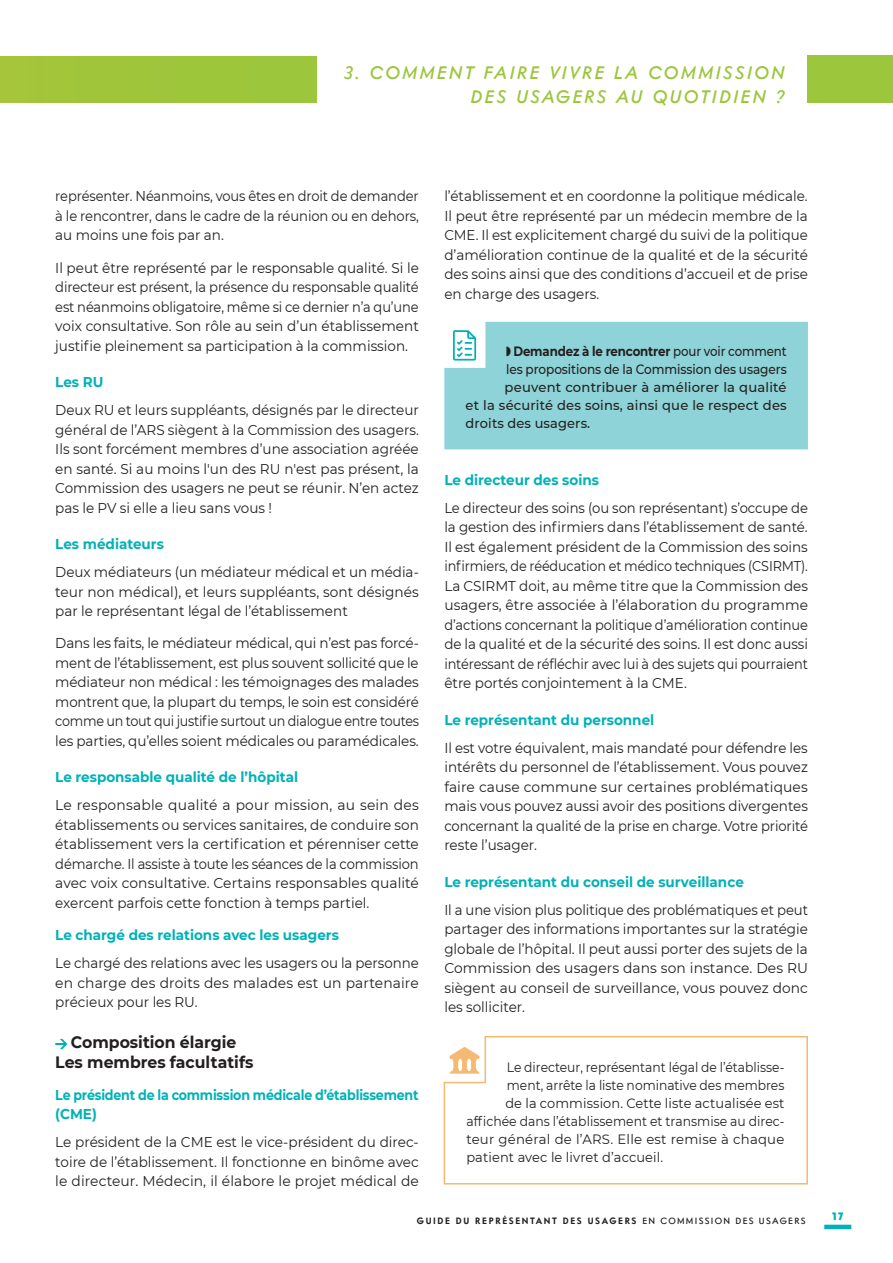
<style>
.page{position:relative;width:893px;height:1263px;background:#fff}
.page>*{position:absolute;margin:0;border:0;box-sizing:border-box;transform-origin:0 0}
.t1{font:18px/23.4px "Intervogue Soft Med Oblq";letter-spacing:.125em;color:#9cc63c;text-align:right}
.t2{font:700 16.5px/19.5px "Montserrat";color:#231f20;text-align:center;scale:.95 1}
.t3{font:14.25px/19.5px "Montserrat";color:#231f20;text-align:justify;scale:.95 1}
.t4{font:14.25px/19.5px "Montserrat";color:#231f20;text-align:justify;scale:.93 1}
.t5{font:14.25px/19.5px "Montserrat";color:#231f20;text-align:justify;scale:.94 1}
.t6{font:14.25px/19.5px "Montserrat";color:#231f20;text-align:justify}
.t7{font:700 14.25px "Montserrat";color:#00b2b7;scale:.95 1}
.t8{font:14.25px/19.5px "Montserrat";color:#231f20;text-align:justify;scale:.91 1}
.t9{font:700 14.25px/19.5px "Montserrat";color:#00b2b7;scale:.89 1}
.t10{font:13.5px "Montserrat";color:#231f20;scale:.91 1}
.t11{font:500 13.5px "Montserrat";letter-spacing:.01em;color:#231f20}
.t12{font:13.5px "Montserrat";color:#231f20;scale:.96 1}
.t13{font:13.5px "Montserrat";color:#231f20;scale:.92 1}
.t14{font:500 13.5px "Montserrat";letter-spacing:.01em;color:#231f20;scale:.89 1}
.t15{font:13.5px "Montserrat";color:#231f20}
.t16{font:700 13.5px "Montserrat";letter-spacing:-.01em;color:#231f20;scale:.87 1}
.t17{font:500 13.5px "Montserrat";letter-spacing:.01em;color:#231f20;scale:.96 1}
.t18{font:900 10.5px "Intervogue Soft";color:#00b2b7}
.t19{font:700 9px "Intervogue Soft";letter-spacing:.18em;color:#231f20}
.s1{font-weight:500}
</style>
<div class="page">
<hr style="left:824px;top:1225px;width:27px;height:4px;background:#00b2b7">
<div style="left:807px;top:55px;width:86px;height:48px;background:#9cc63c"></div>
<div style="left:1px;top:56px;width:315px;height:46px;background:#9ec63b"></div>
<svg style="left:55px;top:1039px;width:12px;height:10px"></svg>
<div style="left:444px;top:322px;width:364px;height:127px;background:#8ed3d7"></div>
<svg style="left:453px;top:330px;width:23px;height:31px"></svg>
<svg style="left:443px;top:1036px;width:365px;height:149px"></svg>
<svg style="left:450px;top:1047px;width:29px;height:26px"></svg>
<p class="t1" style="left:344px;top:61px;width:442px">3. COMMENT FAIRE VIVRE LA COMMISSION<br>DES USAGERS AU QUOTIDIEN ?</p>
<p class="t8" style="left:55px;top:186px;width:401px">représenter. Néanmoins, vous êtes en droit de demander à le rencontrer, dans le cadre de la réunion ou en dehors, au moins une fois par an.</p>
<p class="t3" style="left:55px;top:257px;width:384px">Il peut être représenté par le responsable qualité. Si le directeur est présent, la présence du responsable qualité est néanmoins obligatoire, même si ce dernier n’a qu’une voix consultative. Son rôle au sein d’un établissement justifie pleinement sa participation à la commission.</p>
<p class="t7" style="left:55px;top:372px;width:52px">Les RU</p>
<p class="t3" style="left:55px;top:400px;width:384px">Deux RU et leurs suppléants, désignés par le directeur général de l’ARS siègent à la Commission des usagers.<br>Ils sont forcément membres d’une association agréée en santé. Si au moins l'un des RU n'est pas présent, la Commission des usagers ne peut se réunir. N’en actez pas le PV si elle a lieu sans vous !</p>
<p class="t7" style="left:55px;top:534px;width:116px">Les médiateurs</p>
<p class="t3" style="left:55px;top:562px;width:384px">Deux médiateurs (un médiateur médical et un média&shy;teur non médical), et leurs suppléants, sont désignés par le représentant légal de l’établissement</p>
<p class="t3" style="left:55px;top:633px;width:384px">Dans les faits, le médiateur médical, qui n’est pas forcé&shy;ment de l’établissement, est plus souvent sollicité que le médiateur non médical : les témoignages des malades montrent que, la plupart du temps, le soin est considéré comme un tout qui justifie surtout un dialogue entre toutes les parties, qu’elles soient médicales ou paramédicales.</p>
<p class="t7" style="left:55px;top:767px;width:257px">Le responsable qualité de l’hôpital</p>
<p class="t6" style="left:55px;top:795px;width:365px">Le responsable qualité a pour mission, au sein des établissements ou services sanitaires, de conduire son établissement vers la certification et pérenniser cette démarche. Il assiste à toute les séances de la commission avec voix consultative. Certains responsables qualité exercent parfois cette fonction à temps partiel.</p>
<p class="t7" style="left:55px;top:925px;width:300px">Le chargé des relations avec les usagers</p>
<p class="t5" style="left:55px;top:953px;width:388px">Le chargé des relations avec les usagers ou la personne en charge des droits des malades est un partenaire précieux pour les RU.</p>
<p class="t2" style="left:55px;top:1031px;width:210px">Composition élargie<br>Les membres facultatifs</p>
<p class="t9" style="left:55px;top:1084px;width:410px">Le président de la commission médicale d’établissement (CME)</p>
<p class="t3" style="left:55px;top:1132px;width:384px">Le président de la CME est le vice-président du direc&shy;toire de l’établissement. Il fonctionne en binôme avec le directeur. Médecin, il élabore le projet médical de</p>
<p class="t3" style="left:444px;top:186px;width:384px">l’établissement et en coordonne la politique médicale.<br>Il peut être représenté par un médecin membre de la CME. Il est explicitement chargé du suivi de la politique d’amélioration continue de la qualité et de la sécurité des soins ainsi que des conditions d’accueil et de prise en charge des usagers.</p>
<p class="t16" style="left:506px;top:342px;width:324px">◗ Demandez à le rencontrer <span class="s1">pour voir comment</span></p>
<p class="t14" style="left:506px;top:360px;width:317px">les propositions de la Commission des usagers</p>
<p class="t11" style="left:505px;top:378px;width:284px">peuvent contribuer à améliorer la qualité</p>
<p class="t11" style="left:466px;top:396px;width:323px">et la sécurité des soins, ainsi que le respect des</p>
<p class="t17" style="left:466px;top:414px;width:131px">droits des usagers.</p>
<p class="t7" style="left:444px;top:469px;width:164px">Le directeur des soins</p>
<p class="t4" style="left:444px;top:497px;width:393px">Le directeur des soins (ou son représentant) s’occupe de la gestion des infirmiers dans l’établissement de santé.<br>Il est également président de la Commission des soins infirmiers, de rééducation et médico techniques (CSIRMT).<br>La CSIRMT doit, au même titre que la Commission des usagers, être associée à l’élaboration du programme d’actions concernant la politique d’amélioration continue de la qualité et de la sécurité des soins. Il est donc aussi intéressant de réfléchir avec lui à des sujets qui pourraient être portés conjointement à la CME.</p>
<p class="t7" style="left:444px;top:709px;width:223px">Le représentant du personnel</p>
<p class="t5" style="left:444px;top:737px;width:388px">Il est votre équivalent, mais mandaté pour défendre les intérêts du personnel de l’établissement. Vous pouvez faire cause commune sur certaines problématiques mais vous pouvez aussi avoir des positions divergentes concernant la qualité de la prise en charge. Votre priorité reste l’usager.</p>
<p class="t7" style="left:444px;top:871px;width:317px">Le représentant du conseil de surveillance</p>
<p class="t4" style="left:444px;top:899px;width:393px">Il a une vision plus politique des problématiques et peut partager des informations importantes sur la stratégie globale de l’hôpital. Il peut aussi porter des sujets de la Commission des usagers dans son instance. Des RU siègent au conseil de surveillance, vous pouvez donc les solliciter.</p>
<p class="t10" style="left:507px;top:1058px;width:306px">Le directeur, représentant légal de l’établisse-</p>
<p class="t10" style="left:507px;top:1076px;width:306px">ment, arrête la liste nominative des membres</p>
<p class="t12" style="left:505px;top:1094px;width:292px">de la commission. Cette liste actualisée est</p>
<p class="t13" style="left:466px;top:1112px;width:347px">affichée dans l’établissement et transmise au direc-</p>
<p class="t15" style="left:466px;top:1130px;width:320px">teur général de l’ARS. Elle est remise à chaque</p>
<p class="t12" style="left:466px;top:1148px;width:207px">patient avec le livret d’accueil.</p>
<p class="t19" style="left:417px;top:1215px;width:390px">GUIDE DU REPRÉSENTANT DES USAGERS <span class="s1">EN COMMISSION DES USAGERS</span></p>
<p class="t18" style="left:832px;top:1210px;width:13px">17</p>
</div>
